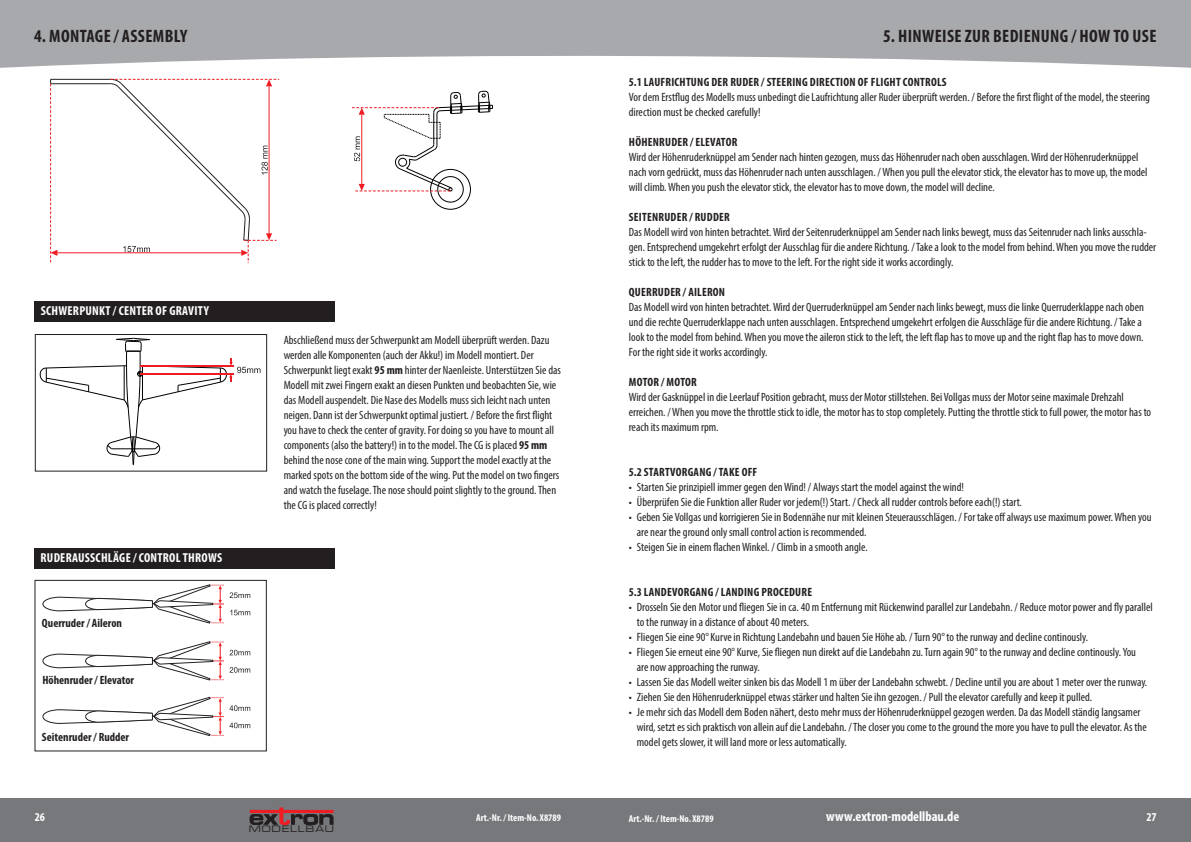
<style>
.page{position:relative;width:1191px;height:842px;background:#fff}
.page>*{position:absolute;margin:0;border:0;box-sizing:border-box;transform-origin:0 0}
.t1{font:700 condensed 18px "Myriad Pro";letter-spacing:.02em;color:#231f20}
.t2{font:700 condensed 14px "Myriad Pro";color:#fff}
.t3{font:700 condensed 13px "Myriad Pro";letter-spacing:.02em;color:#fff}
.t4{font:condensed 12px/15px "Myriad Pro";color:#231f20}
.t5{font:700 condensed 12px "Myriad Pro";letter-spacing:.02em;color:#231f20}
.t6{font:700 condensed 12px "Myriad Pro";color:#231f20}
.t7{font:700 condensed 12px "Myriad Pro";color:#fff}
.t8{font:700 condensed 10px "Myriad Pro";color:#fff}
.t9{font:9.8px "Microgramma D Medi Exte";letter-spacing:.13em;color:#231f20}
.s1{font-weight:700}
</style>
<div class="page">
<div style="left:0;top:798px;width:1191px;height:44px;background:#76787b"></div>
<svg style="left:0;top:0;width:1191px;height:68px;fill:#a8a9ad"></svg>
<svg style="left:249px;top:807px;width:84px;height:18px"></svg>
<hr style="left:51px;top:79px;width:60px;height:1px;background:#231f20">
<hr style="left:51px;top:83px;width:60px;height:1px;background:#231f20">
<hr style="left:57px;top:252px;width:184px;height:1px;background:#ee1d23">
<svg style="left:50px;top:79px;width:7px;height:184px"></svg>
<svg style="left:110px;top:79px;width:169px;height:184px"></svg>
<div style="left:437px;top:176px;width:26px;height:26px;border:1px solid #000002;border-radius:50%"></div>
<div style="left:430px;top:169px;width:41px;height:41px;border:1px solid #000002;border-radius:50%"></div>
<svg style="left:352px;top:91px;width:141px;height:101px"></svg>
<div style="left:35px;top:334px;width:232px;height:138px;border:1px solid #231f20"></div>
<svg style="left:40px;top:338px;width:220px;height:127px"></svg>
<div style="left:34px;top:301px;width:301px;height:20px;background:#231f20"></div>
<div style="left:35px;top:580px;width:232px;height:171px;border:1px solid #231f20"></div>
<svg style="left:42px;top:641px;width:208px;height:39px"></svg>
<svg style="left:42px;top:584px;width:208px;height:39px"></svg>
<svg style="left:42px;top:697px;width:208px;height:39px"></svg>
<div style="left:34px;top:548px;width:300px;height:20px;background:#231f20"></div>
<h1 class="t1" style="left:34px;top:25px;width:154px">4. MONTAGE / ASSEMBLY</h1>
<p class="t3" style="left:41px;top:303px;width:170px">SCHWERPUNKT / CENTER OF GRAVITY</p>
<p class="t3" style="left:41px;top:550px;width:183px">RUDERAUSSCHLÄGE / CONTROL THROWS</p>
<p class="t6" style="left:42px;top:615px;width:82px">Querruder / Aileron</p>
<p class="t6" style="left:42px;top:672px;width:93px">Höhenruder / Elevator</p>
<p class="t6" style="left:42px;top:729px;width:89px">Seitenruder / Rudder</p>
<p class="t4" style="left:284px;top:333px;width:279px">Abschließend muss der Schwerpunkt am Modell überprüft werden. Dazu werden alle Komponenten (auch der Akku!) im Modell montiert. Der Schwerpunkt liegt exakt <span class="s1">95 mm</span> hinter der Naenleiste. Unterstützen Sie das Modell mit zwei Fingern exakt an diesen Punkten und beobachten Sie, wie das Modell auspendelt. Die Nase des Modells muss sich leicht nach unten neigen. Dann ist der Schwerpunkt optimal justiert. / Before the first flight you have to check the center of gravity. For doing so you have to mount all components (also the battery!) in to the model. The CG is placed <span class="s1">95 mm </span>behind the nose cone of the main wing. Support the model exactly at the marked spots on the bottom side of the wing. Put the model on two fingers and watch the fuselage. The nose should point slightly to the ground. Then the CG is placed correctly!</p>
<h1 class="t1" style="left:883px;top:25px;width:275px">5. HINWEISE ZUR BEDIENUNG / HOW TO USE</h1>
<p class="t5" style="left:629px;top:75px;width:319px">5.1 LAUFRICHTUNG DER RUDER / STEERING DIRECTION OF FLIGHT CONTROLS</p>
<p class="t4" style="left:629px;top:90px;width:523px">Vor dem Erstflug des Modells muss unbedingt die Laufrichtung aller Ruder überprüft werden. / Before the first flight of the model, the steering direction must be checked carefully!</p>
<p class="t5" style="left:629px;top:135px;width:110px">HÖHENRUDER / ELEVATOR</p>
<p class="t4" style="left:629px;top:150px;width:520px">Wird der Höhenruderknüppel am Sender nach hinten gezogen, muss das Höhenruder nach oben ausschlagen. Wird der Höhenruderknüppel nach vorn gedrückt, muss das Höhenruder nach unten ausschlagen. / When you pull the elevator stick, the elevator has to move up, the model will climb. When you push the elevator stick, the elevator has to move down, the model will decline.</p>
<p class="t5" style="left:629px;top:210px;width:102px">SEITENRUDER / RUDDER</p>
<p class="t4" style="left:629px;top:225px;width:529px">Das Modell wird von hinten betrachtet. Wird der Seitenruderknüppel am Sender nach links bewegt, muss das Seitenruder nach links ausschla&shy;gen. Entsprechend umgekehrt erfolgt der Ausschlag für die andere Richtung. / Take a look to the model from behind. When you move the rudder stick to the left, the rudder has to move to the left. For the right side it works accordingly.</p>
<p class="t5" style="left:629px;top:285px;width:98px">QUERRUDER / AILERON</p>
<p class="t4" style="left:629px;top:300px;width:516px">Das Modell wird von hinten betrachtet. Wird der Querruderknüppel am Sender nach links bewegt, muss die linke Querruderklappe nach oben und die rechte Querruderklappe nach unten ausschlagen. Entsprechend umgekehrt erfolgen die Ausschläge für die andere Richtung. / Take a look to the model from behind. When you move the aileron stick to the left, the left flap has to move up and the right flap has to move down.<br>For the right side it works accordingly.</p>
<p class="t5" style="left:629px;top:375px;width:69px">MOTOR / MOTOR</p>
<p class="t4" style="left:629px;top:390px;width:524px">Wird der Gasknüppel in die Leerlauf Position gebracht, muss der Motor stillstehen. Bei Vollgas muss der Motor seine maximale Drehzahl erreichen. / When you move the throttle stick to idle, the motor has to stop completely. Putting the throttle stick to full power, the motor has to reach its maximum rpm.</p>
<p class="t5" style="left:629px;top:465px;width:130px">5.2 STARTVORGANG / TAKE OFF</p>
<p class="t4" style="left:629px;top:480px;width:337px">• Starten Sie prinzipiell immer gegen den Wind! / Always start the model against the wind!</p>
<p class="t4" style="left:629px;top:495px;width:394px">• Überprüfen Sie die Funktion aller Ruder vor jedem(!) Start. / Check all rudder controls before each(!) start.</p>
<p class="t4" style="left:637px;top:510px;width:516px;text-indent:-8px">• Geben Sie Vollgas und korrigieren Sie in Bodennähe nur mit kleinen Steuerausschlägen. / For take off always use maximum power. When you are near the ground only small control action is recommended.</p>
<p class="t4" style="left:629px;top:540px;width:240px">• Steigen Sie in einem flachen Winkel. / Climb in a smooth angle.</p>
<p class="t5" style="left:629px;top:585px;width:185px">5.3 LANDEVORGANG / LANDING PROCEDURE</p>
<p class="t4" style="left:637px;top:600px;width:517px;text-indent:-8px">• Drosseln Sie den Motor und fliegen Sie in ca. 40 m Entfernung mit Rückenwind parallel zur Landebahn. / Reduce motor power and fly parallel to the runway in a distance of about 40 meters.</p>
<p class="t4" style="left:629px;top:630px;width:461px">• Fliegen Sie eine 90° Kurve in Richtung Landebahn und bauen Sie Höhe ab. / Turn 90° to the runway and decline continously.</p>
<p class="t4" style="left:637px;top:645px;width:501px;text-indent:-8px">• Fliegen Sie erneut eine 90° Kurve, Sie fliegen nun direkt auf die Landebahn zu. Turn again 90° to the runway and decline continously. You are now approaching the runway.</p>
<p class="t4" style="left:629px;top:675px;width:520px">• Lassen Sie das Modell weiter sinken bis das Modell 1 m über der Landebahn schwebt. / Decline until you are about 1 meter over the runway.</p>
<p class="t4" style="left:629px;top:690px;width:464px">• Ziehen Sie den Höhenruderknüppel etwas stärker und halten Sie ihn gezogen. / Pull the elevator carefully and keep it pulled.</p>
<p class="t4" style="left:637px;top:705px;width:511px;text-indent:-8px">• Je mehr sich das Modell dem Boden nähert, desto mehr muss der Höhenruderknüppel gezogen werden. Da das Modell ständig langsamer wird, setzt es sich praktisch von allein auf die Landebahn. / The closer you come to the ground the more you have to pull the elevator. As the model gets slower, it will land more or less automatically.</p>
<p class="t7" style="left:35px;top:810px;width:12px">26</p>
<p class="t8" style="left:476px;top:812px;width:86px">Art.-Nr. / Item-No. X8789</p>
<p class="t8" style="left:629px;top:812px;width:86px">Art.-Nr. / Item-No. X8789</p>
<p class="t2" style="left:826px;top:808px;width:134px">www.extron-modellbau.de</p>
<p class="t7" style="left:1146px;top:810px;width:12px">27</p>
<p class="t9" style="left:249px;top:823px;width:86px">MODELLBAU</p>
</div>
